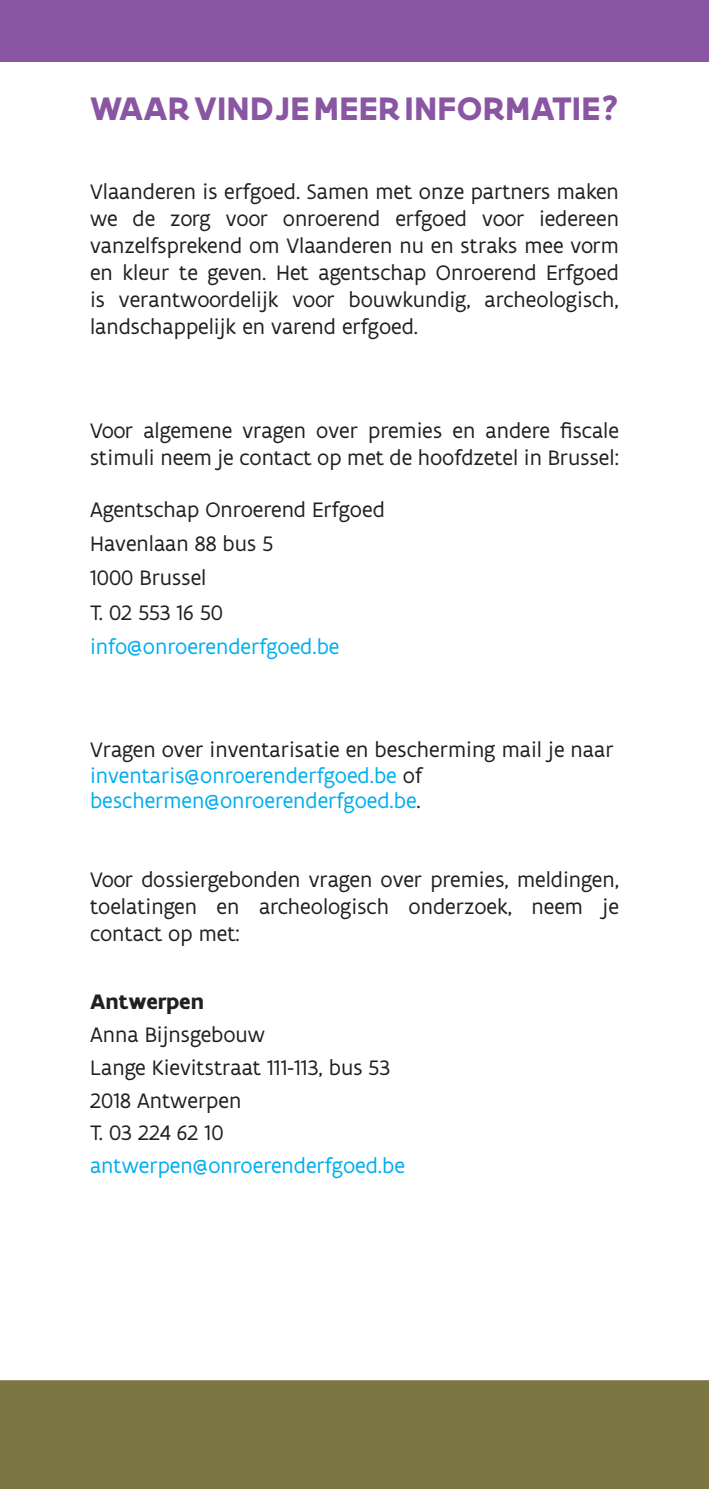
<style>
.page{position:relative;width:709px;height:1489px;background:#fff}
.page>*{position:absolute;margin:0;border:0;box-sizing:border-box;transform-origin:0 0}
.t1{font:700 35px "Flanders Art Sans";letter-spacing:.005em;color:#8a55a3}
.t2{font:22.5px/27px "Flanders Art Sans";color:#231f20}
.t3{font:22.5px/25.8px "Flanders Art Sans";color:#00aeef}
.t4{font:700 22.5px "Flanders Art Sans";color:#231f20}
.s1{color:#231f20}
</style>
<div class="page">
<div style="left:0;top:0;width:709px;height:61px;background:#8a55a3"></div>
<div style="left:0;top:1380px;width:709px;height:108px;background:#7b7642"></div>
<h1 class="t1" style="left:90px;top:86px;width:530px">WAAR VIND JE MEER INFORMATIE?</h1>
<p class="t2" style="left:90px;top:178px;width:530px;text-align:justify">Vlaanderen is erfgoed. Samen met onze partners maken we de zorg voor onroerend erfgoed voor iedereen vanzelfsprekend om Vlaanderen nu en straks mee vorm en kleur te geven. Het agentschap Onroerend Erfgoed is verantwoordelijk voor bouwkundig, archeologisch, landschappelijk en varend erfgoed.</p>
<p class="t2" style="left:90px;top:417px;width:530px">Voor algemene vragen over premies en andere fiscale stimuli neem je contact op met de hoofdzetel in Brussel:</p>
<p class="t2" style="left:90px;top:492px;width:296px;line-height:34px">Agentschap Onroerend Erfgoed<br>Havenlaan 88 bus 5<br>1000 Brussel<br>T. 02 553 16 50</p>
<p class="t3" style="left:90px;top:633px;width:251px">info@onroerenderfgoed.be</p>
<p class="t3" style="left:90px;top:736px;width:525px"><span class="s1">Vragen over inventarisatie en bescherming mail je naar </span>inventaris@onroerenderfgoed.be <span class="s1">of </span>beschermen@onroerenderfgoed.be<span class="s1">.</span></p>
<p class="t2" style="left:90px;top:866px;width:530px;text-align:justify">Voor dossiergebonden vragen over premies, meldingen, toelatingen en archeologisch onderzoek, neem je contact op met:</p>
<p class="t4" style="left:90px;top:986px;width:115px">Antwerpen</p>
<p class="t2" style="left:90px;top:1017px;width:301px;line-height:33px">Anna Bijnsgebouw<br>Lange Kievitstraat 111-113, bus 53<br>2018 Antwerpen<br>T. 03 224 62 10</p>
<p class="t3" style="left:90px;top:1152px;width:316px">antwerpen@onroerenderfgoed.be</p>
</div>
